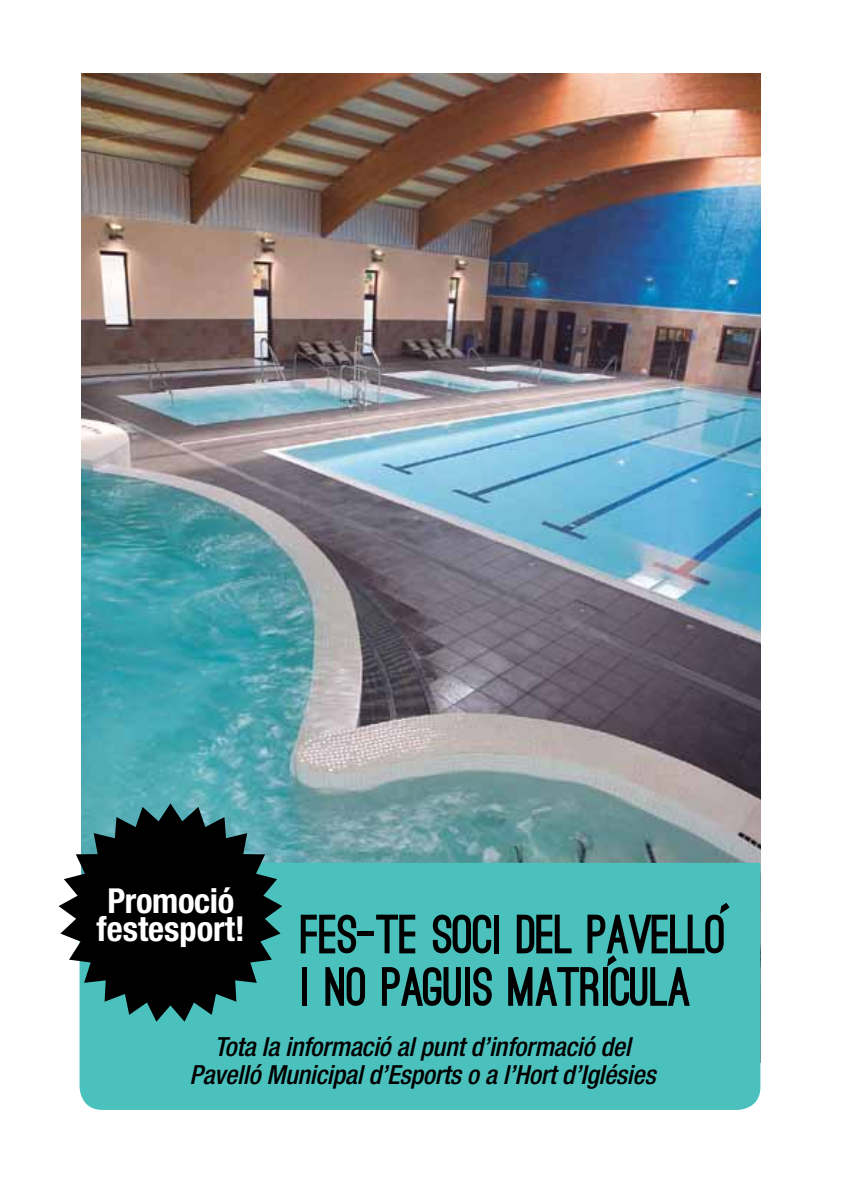
<style>
.page{position:relative;width:842px;height:1191px;background:#fff}
.page>*{position:absolute;margin:0;border:0;box-sizing:border-box;transform-origin:0 0}
.t1{font:900 52.4px/52.4px "Ostrich Sans";letter-spacing:-.02em;color:#000}
.t2{font:700 condensed 34.4px "Helvetica Neue";letter-spacing:-.01em;color:#fff}
.t3{font:italic 500 condensed 26.4px/28.4px "Helvetica Neue";letter-spacing:-.01em;color:#000;text-align:center}
</style>
<div class="page">
<img style="left:82px;top:74px;width:678px;height:789px">
<div style="left:80px;top:863px;width:680px;height:247px;background:#4bc1bd"></div>
<svg style="left:59px;top:803px;width:223px;height:218px;fill:#000"></svg>
<svg style="left:720px;top:902px;width:10px;height:12px"></svg>
<svg style="left:607px;top:955px;width:10px;height:11px"></svg>
<h2 class="t2" style="left:107px;top:879px;width:128px">Promoció</h2>
<h1 class="t1" style="left:301px;top:910px;width:427px;text-indent:-204px"><sup>festesport!</sup> FES-TE SOCI DEL PAVELLO<br>I NO PAGUIS MATRICULA</h1>
<p class="t3" style="left:190px;top:1032px;width:468px">Tota la informació al punt d’informació del<br>Pavelló Municipal d’Esports o a l’Hort d’Iglésies</p>
</div>
